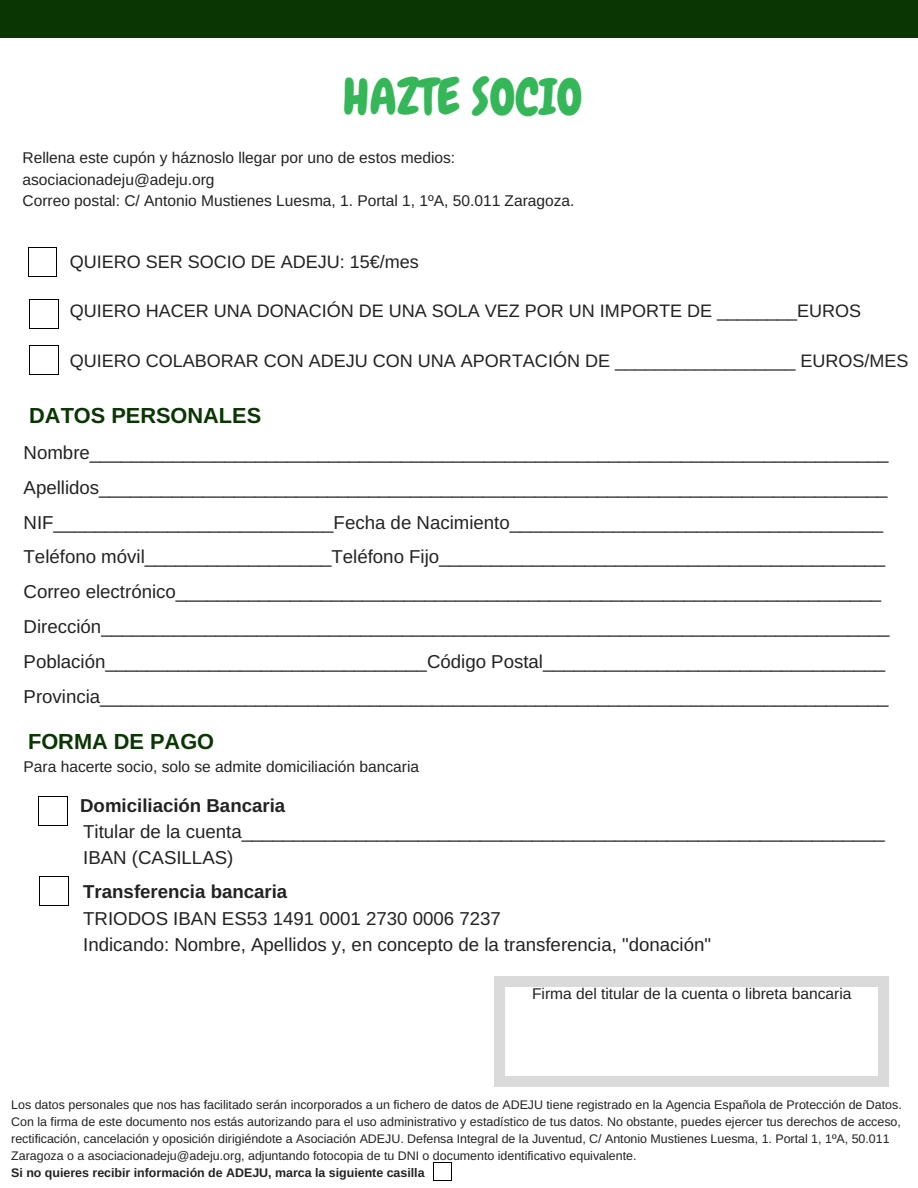
<style>
.page{position:relative;width:918px;height:1188px;background:#fff}
.page>*{position:absolute;margin:0;border:0;box-sizing:border-box;transform-origin:0 0}
.t1{font:49.8px "Chewy";color:#35b759}
.t2{font:700 21.75px "Arimo";color:#093602}
.t3{font:18.75px/34.8px "Arimo";color:#222}
.t4{font:700 18.75px "Arimo";color:#222}
.t5{font:18px "Arimo";color:#222}
.t6{font:15.6px/21.3px "Arimo";color:#222}
.t7{font:12.45px/16.8px "Arimo";color:#222}
.t8{font:700 12.45px "Arimo";color:#222}
</style>
<div class="page">
<div style="left:0;top:0;width:918px;height:38px;background:#093602"></div>
<svg style="left:28px;top:248px;width:29px;height:29px"></svg>
<svg style="left:29px;top:345px;width:30px;height:30px"></svg>
<svg style="left:29px;top:299px;width:30px;height:30px"></svg>
<svg style="left:38px;top:797px;width:30px;height:29px"></svg>
<svg style="left:39px;top:876px;width:30px;height:30px"></svg>
<svg style="left:433px;top:1162px;width:19px;height:19px"></svg>
<div style="left:878px;top:1076px;width:10px;height:10px;background:#dadada"></div>
<div style="left:494px;top:986px;width:11px;height:91px;background:#dadada"></div>
<div style="left:494px;top:1076px;width:11px;height:10px;background:#dadada"></div>
<div style="left:878px;top:986px;width:10px;height:91px;background:#dadada"></div>
<div style="left:504px;top:1076px;width:375px;height:10px;background:#dadada"></div>
<div style="left:878px;top:976px;width:10px;height:10px;background:#dadada"></div>
<div style="left:494px;top:976px;width:11px;height:10px;background:#dadada"></div>
<div style="left:504px;top:976px;width:375px;height:10px;background:#dadada"></div>
<h1 class="t1" style="left:343px;top:65px;width:241px">HAZTE SOCIO</h1>
<p class="t6" style="left:23px;top:147px;width:554px">Rellena este cupón y háznoslo llegar por uno de estos medios: asociacionadeju@adeju.org<br>Correo postal: C/ Antonio Mustienes Luesma, 1. Portal 1, 1ºA, 50.011 Zaragoza.</p>
<p class="t5" style="left:70px;top:251px;width:351px">QUIERO SER SOCIO DE ADEJU: 15€/mes</p>
<p class="t5" style="left:70px;top:301px;width:793px">QUIERO HACER UNA DONACIÓN DE UNA SOLA VEZ POR UN IMPORTE DE ________EUROS</p>
<p class="t5" style="left:70px;top:350px;width:840px">QUIERO COLABORAR CON ADEJU CON UNA APORTACIÓN DE __________________ EUROS/MES</p>
<p class="t2" style="left:29px;top:403px;width:233px">DATOS PERSONALES</p>
<p class="t3" style="left:24px;top:435px;width:867px">Nombre_____________________________________________________________________________ Apellidos____________________________________________________________________________ NIF___________________________Fecha de Nacimiento____________________________________ Teléfono móvil__________________Teléfono Fijo___________________________________________ Correo electrónico____________________________________________________________________ Dirección____________________________________________________________________________ Población_______________________________Código Postal_________________________________ Provincia____________________________________________________________________________</p>
<p class="t2" style="left:28px;top:730px;width:188px">FORMA DE PAGO</p>
<p class="t6" style="left:24px;top:756px;width:397px">Para hacerte socio, solo se admite domiciliación bancaria</p>
<p class="t4" style="left:80px;top:795px;width:207px">Domiciliación Bancaria</p>
<p class="t3" style="left:83px;top:819px;width:803px;line-height:25.8px">Titular de la cuenta______________________________________________________________<br>IBAN (CASILLAS)</p>
<p class="t4" style="left:83px;top:881px;width:206px">Transferencia bancaria</p>
<p class="t3" style="left:83px;top:905px;width:629px;line-height:25.8px">TRIODOS IBAN ES53 1491 0001 2730 0006 7237<br>Indicando: Nombre, Apellidos y, en concepto de la transferencia, "donación"</p>
<p class="t6" style="left:532px;top:983px;width:321px">Firma del titular de la cuenta o libreta bancaria</p>
<p class="t7" style="left:11px;top:1097px;width:892px">Los datos personales que nos has facilitado serán incorporados a un fichero de datos de ADEJU tiene registrado en la Agencia Española de Protección de Datos.<br>Con la firma de este documento nos estás autorizando para el uso administrativo y estadístico de tus datos. No obstante, puedes ejercer tus derechos de acceso, rectificación, cancelación y oposición dirigiéndote a Asociación ADEJU. Defensa Integral de la Juventud, C/ Antonio Mustienes Luesma, 1. Portal 1, 1ºA, 50.011<br>Zaragoza o a asociacionadeju@adeju.org, adjuntando fotocopia de tu DNI o documento identificativo equivalente.</p>
<p class="t8" style="left:11px;top:1165px;width:415px">Si no quieres recibir información de ADEJU, marca la siguiente casilla</p>
</div>
